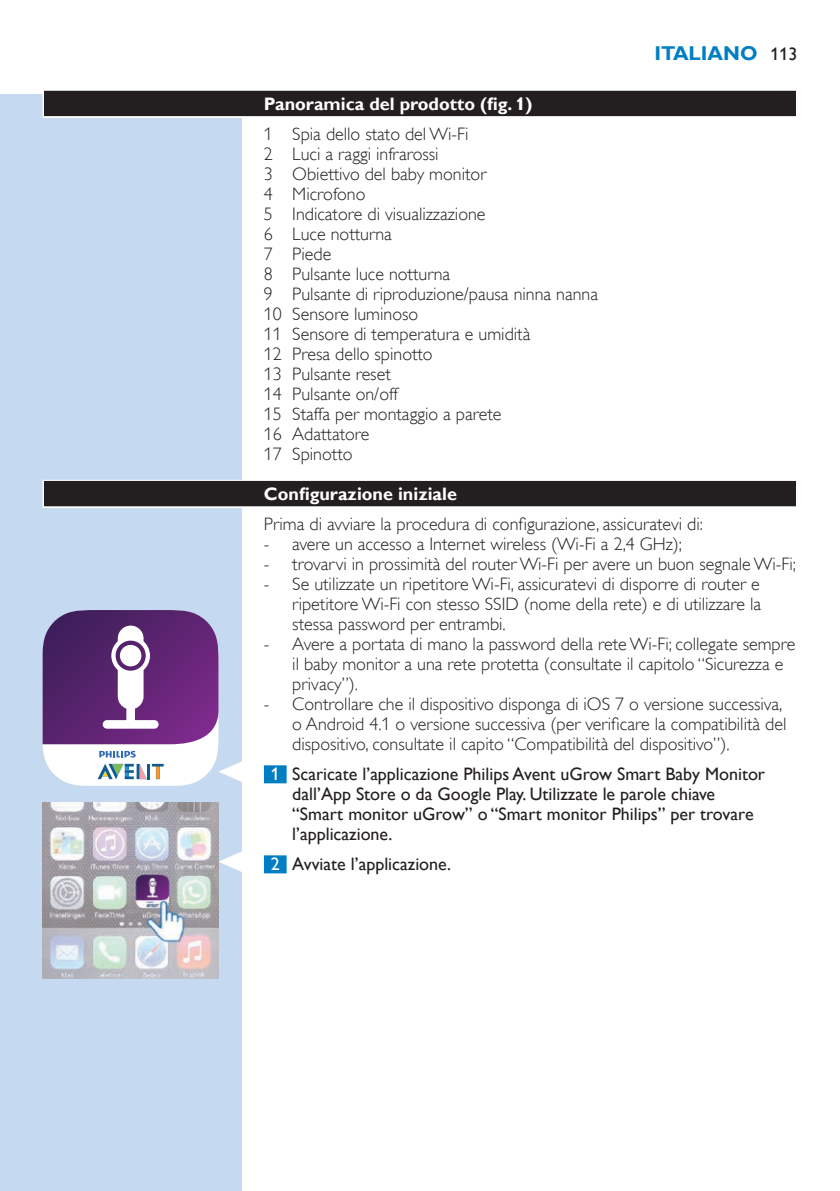
<style>
.page{position:relative;width:840px;height:1191px;background:#fff}
.page>*{position:absolute;margin:0;border:0;box-sizing:border-box;transform-origin:0 0}
.t1{font:700 20px "Gill Sans Alt One WGL";color:#007ec4}
.t2{font:18px/20px "Gill Sans Alt One WGL Light";color:#231f20}
.t3{font:18px/20px "Gill Sans Alt One WGL";color:#231f20}
.t4{font:700 18px "Gill Sans Alt One WGL";color:#fff}
.s1{font-weight:400;font-size:18px;color:#231f20}
.s2{color:#fff}
</style>
<div class="page">
<div style="left:0;top:95px;width:241px;height:1096px;background:#c5daf0"></div>
<hr style="left:0;top:0;width:1px;height:96px;background:#77aedd">
<div style="left:43px;top:90px;width:754px;height:28px;background:#e4e3e3"></div>
<div style="left:44px;top:91px;width:751px;height:25px;background:#231f20"></div>
<div style="left:43px;top:480px;width:754px;height:28px;background:#bebdbd"></div>
<div style="left:44px;top:481px;width:751px;height:25px;background:#231f20"></div>
<div style="left:264px;top:765px;width:22px;height:18px;background:#007ec4"></div>
<div style="left:264px;top:855px;width:22px;height:18px;background:#007ec4"></div>
<svg style="left:43px;top:610px;width:199px;height:176px;background:#9579a9"></svg>
<svg style="left:218px;top:850px;width:24px;height:23px"></svg>
<img style="left:43px;top:803px;width:175px;height:175px">
<p class="t1" style="left:654px;top:40px;width:144px">ITALIANO <span class="s1">113</span></p>
<p class="t4" style="left:264px;top:92px;width:270px">Panoramica del prodotto (fig. 1)</p>
<p class="t2" style="left:264px;top:124px;width:335px">1 Spia dello stato del Wi-Fi<br>2 Luci a raggi infrarossi<br>3 Obiettivo del baby monitor<br>4 Microfono<br>5 Indicatore di visualizzazione<br>6 Luce notturna<br>7 Piede<br>8 Pulsante luce notturna<br>9 Pulsante di riproduzione/pausa ninna nanna<br>10 Sensore luminoso<br>11 Sensore di temperatura e umidità<br>12 Presa dello spinotto<br>13 Pulsante reset<br>14 Pulsante on/off<br>15 Staffa per montaggio a parete<br>16 Adattatore<br>17 Spinotto</p>
<p class="t4" style="left:264px;top:482px;width:194px">Configurazione iniziale</p>
<p class="t2" style="left:264px;top:514px;width:440px">Prima di avviare la procedura di configurazione, assicuratevi di:</p>
<p class="t2" style="left:264px;top:534px;width:419px">- avere un accesso a Internet wireless (Wi-Fi a 2,4 GHz);</p>
<p class="t2" style="left:264px;top:554px;width:533px">- trovarvi in prossimità del router Wi-Fi per avere un buon segnale Wi-Fi;</p>
<p class="t2" style="left:292px;top:574px;width:470px;text-align:justify;text-indent:-28px">- Se utilizzate un ripetitore Wi-Fi, assicuratevi di disporre di router e ripetitore Wi-Fi con stesso SSID (nome della rete) e di utilizzare la stessa password per entrambi.</p>
<p class="t2" style="left:292px;top:634px;width:504px;text-indent:-28px">- Avere a portata di mano la password della rete Wi-Fi; collegate sempre il baby monitor a una rete protetta (consultate il capitolo “Sicurezza e privacy”).</p>
<p class="t2" style="left:292px;top:694px;width:495px;text-indent:-28px">- Controllare che il dispositivo disponga di iOS 7 o versione successiva, o Android 4.1 o versione successiva (per verificare la compatibilità del dispositivo, consultate il capito “Compatibilità del dispositivo”).</p>
<p class="t3" style="left:292px;top:764px;width:474px;text-indent:-22px"><span class="s2">1</span> Scaricate l’applicazione Philips Avent uGrow Smart Baby Monitor dall’App Store o da Google Play. Utilizzate le parole chiave “Smart monitor uGrow” o “Smart monitor Philips” per trovare l’applicazione.</p>
<p class="t3" style="left:270px;top:854px;width:182px"><span class="s2">2</span> Avviate l’applicazione.</p>
</div>
